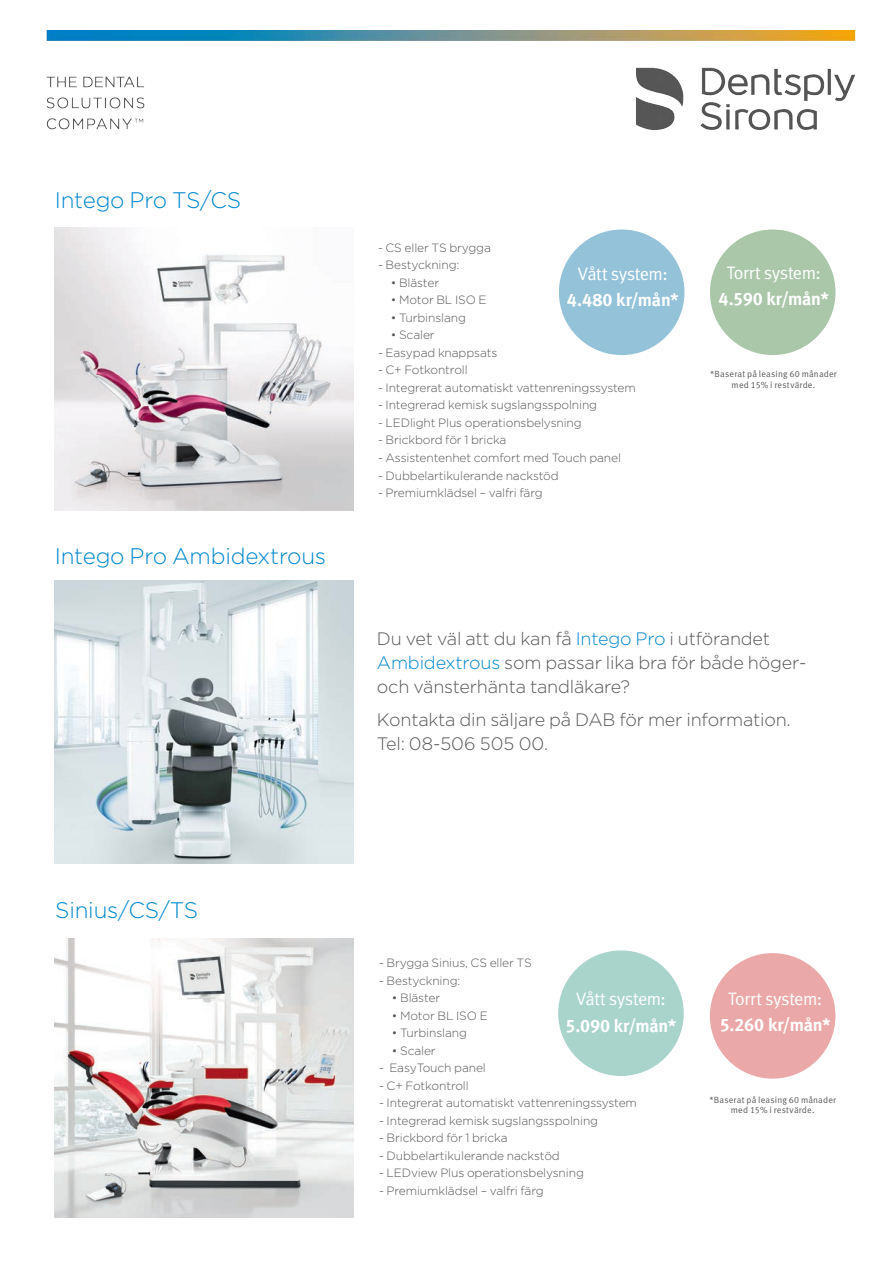
<style>
.page{position:relative;width:893px;height:1263px;background:#fff}
.page>*{position:absolute;margin:0;border:0;box-sizing:border-box;transform-origin:0 0}
.t1{font:300 22.5px "Gotham";letter-spacing:-.01em;color:#0088ce}
.Text_10p{font:300 18px/24px "Gotham";letter-spacing:-.01em;color:#57585a}
.Produkttext_Art_nr{font:18px/26.4px "Meta Normal LF";letter-spacing:-.02em;color:#fff;text-align:center}
.Produkttext_Art_nr-2{font:18px/26.4px "Meta Bold LF";letter-spacing:-.005em;color:#fff;text-align:center}
.Text_10p-2{font:300 12px "Gotham";letter-spacing:-.01em;color:#57585a}
.Produkttext_Art_nr-3{font:9px/10.8px "Meta Normal LF";letter-spacing:.025em;color:#57585a;text-align:center}
.s1{font-family:"Meta Normal LF"}
.s2{font-family:"Meta Bold LF"}
.s3{color:#0088ce}
</style>
<div class="page">
<div style="left:710px;top:229px;width:125px;height:126px;background:#aac7aa;border-radius:50%"></div>
<img style="left:46px;top:31px;width:810px;height:100px">
<div style="left:559px;top:229px;width:125px;height:126px;background:#93c2d9;border-radius:50%"></div>
<div style="left:710px;top:953px;width:125px;height:126px;background:#eba8a8;border-radius:50%"></div>
<div style="left:558px;top:950px;width:126px;height:126px;background:#a8d4cc;border-radius:50%"></div>
<img style="left:55px;top:227px;width:299px;height:283px">
<img style="left:55px;top:580px;width:299px;height:283px">
<img style="left:55px;top:938px;width:299px;height:279px">
<p class="t1" style="left:55px;top:186px;width:188px">Intego Pro TS/CS</p>
<p class="t1" style="left:55px;top:541px;width:273px">Intego Pro Ambidextrous</p>
<p class="Text_10p-2" style="left:378px;top:240px;width:114px">- CS eller TS brygga</p>
<p class="Text_10p-2" style="left:378px;top:258px;width:83px">- Bestyckning:</p>
<p class="Text_10p-2" style="left:391px;top:275px;width:50px">• Bläster</p>
<p class="Text_10p-2" style="left:391px;top:293px;width:97px">• Motor BL ISO E</p>
<p class="Text_10p-2" style="left:391px;top:310px;width:77px">• Turbinslang</p>
<p class="Text_10p-2" style="left:391px;top:328px;width:45px">• Scaler</p>
<p class="Text_10p-2" style="left:378px;top:345px;width:121px">- Easypad knappsats</p>
<p class="Text_10p-2" style="left:378px;top:363px;width:91px">- C+ Fotkontroll</p>
<p class="Text_10p-2" style="left:378px;top:380px;width:259px">- Integrerat automatiskt vattenreningssystem</p>
<p class="Text_10p-2" style="left:378px;top:398px;width:221px">- Integrerad kemisk sugslangsspolning</p>
<p class="Text_10p-2" style="left:378px;top:415px;width:205px">- LEDlight Plus operationsbelysning</p>
<p class="Text_10p-2" style="left:378px;top:433px;width:130px">- Brickbord för 1 bricka</p>
<p class="Text_10p-2" style="left:378px;top:450px;width:245px">- Assistentenhet comfort med Touch panel</p>
<p class="Text_10p-2" style="left:378px;top:468px;width:182px">- Dubbelartikulerande nackstöd</p>
<p class="Text_10p-2" style="left:378px;top:485px;width:166px">- Premiumklädsel – valfri färg</p>
<p class="Produkttext_Art_nr-2" style="left:567px;top:260px;width:113px"><span class="s1">Vått system:<br></span>4.480 kr/mån*</p>
<p class="Produkttext_Art_nr" style="left:718px;top:259px;width:112px">Torrt system:<br><span class="s2">4.590 kr/mån*</span></p>
<p class="Produkttext_Art_nr-3" style="left:710px;top:368px;width:128px">*Baserat på leasing 60 månader med 15% i restvärde.</p>
<p class="Text_10p" style="left:377px;top:626px;width:431px">Du vet väl att du kan få <span class="s3">Intego Pro</span> i utförandet<br><span class="s3">Ambidextrous</span> som passar lika bra för både höger&shy;och vänsterhänta tandläkare?</p>
<p class="Text_10p" style="left:377px;top:707px;width:415px">Kontakta din säljare på DAB för mer information.<br>Tel: 08-506 505 00.</p>
<p class="t1" style="left:55px;top:896px;width:145px">Sinius/CS/TS</p>
<p class="Text_10p-2" style="left:379px;top:955px;width:154px">- Brygga Sinius, CS eller TS</p>
<p class="Text_10p-2" style="left:379px;top:973px;width:83px">- Bestyckning:</p>
<p class="Text_10p-2" style="left:392px;top:990px;width:50px">• Bläster</p>
<p class="Text_10p-2" style="left:392px;top:1008px;width:97px">• Motor BL ISO E</p>
<p class="Text_10p-2" style="left:392px;top:1025px;width:77px">• Turbinslang</p>
<p class="Text_10p-2" style="left:392px;top:1043px;width:45px">• Scaler</p>
<p class="Text_10p-2" style="left:379px;top:1060px;width:108px">- EasyTouch panel</p>
<p class="Text_10p-2" style="left:379px;top:1078px;width:91px">- C+ Fotkontroll</p>
<p class="Text_10p-2" style="left:379px;top:1095px;width:259px">- Integrerat automatiskt vattenreningssystem</p>
<p class="Text_10p-2" style="left:379px;top:1113px;width:221px">- Integrerad kemisk sugslangsspolning</p>
<p class="Text_10p-2" style="left:379px;top:1130px;width:130px">- Brickbord för 1 bricka</p>
<p class="Text_10p-2" style="left:379px;top:1148px;width:182px">- Dubbelartikulerande nackstöd</p>
<p class="Text_10p-2" style="left:379px;top:1165px;width:206px">- LEDview Plus operationsbelysning</p>
<p class="Text_10p-2" style="left:379px;top:1183px;width:166px">- Premiumklädsel – valfri färg</p>
<p class="Produkttext_Art_nr-2" style="left:566px;top:985px;width:112px"><span class="s1">Vått system:<br></span>5.090 kr/mån*</p>
<p class="Produkttext_Art_nr" style="left:720px;top:985px;width:112px">Torrt system:<br><span class="s2">5.260 kr/mån*</span></p>
<p class="Produkttext_Art_nr-3" style="left:709px;top:1094px;width:128px">*Baserat på leasing 60 månader med 15% i restvärde.</p>
</div>
